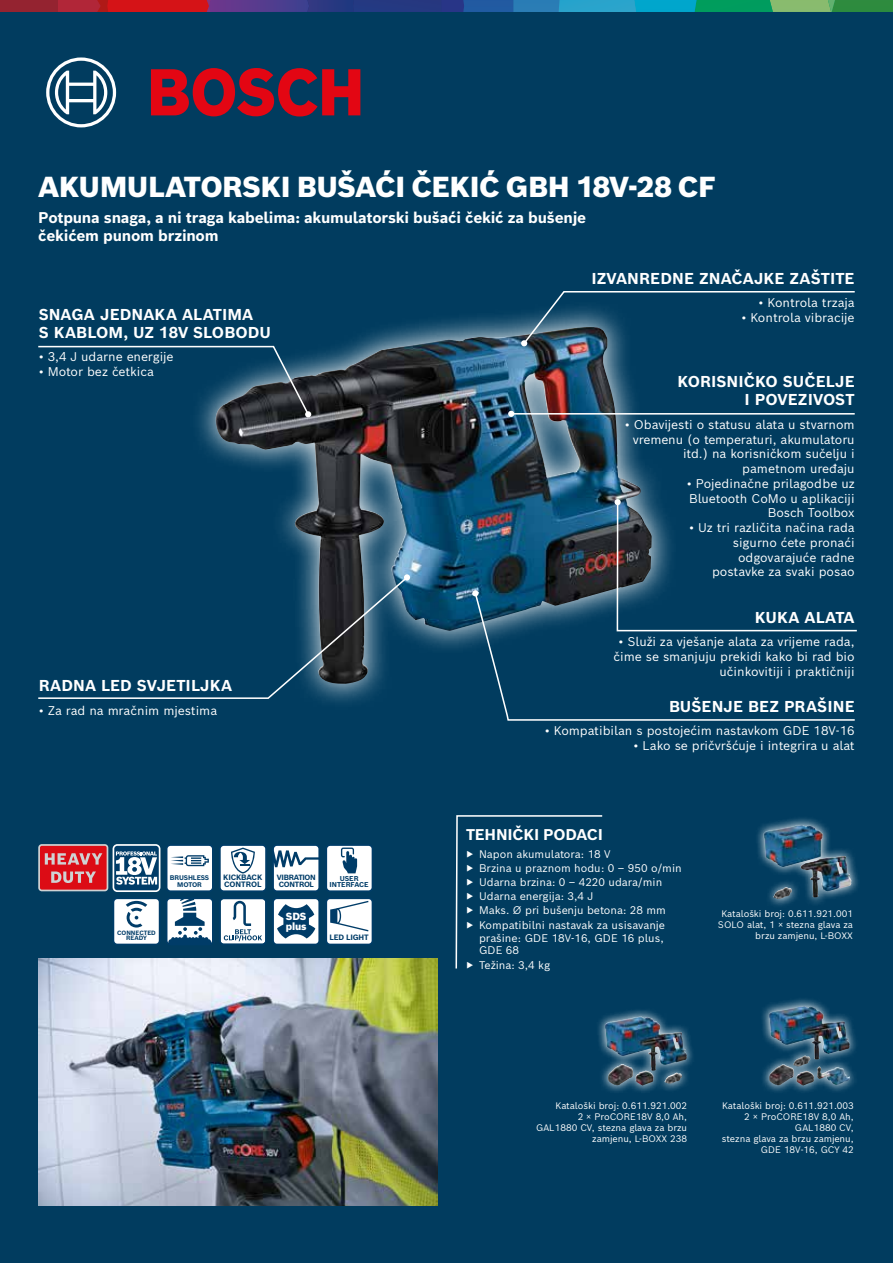
<style>
.page{position:relative;width:893px;height:1263px;background:#013c5f}
.page>*{position:absolute;margin:0;border:0;box-sizing:border-box;transform-origin:0 0}
.t1{font:900 28.2px "Bosch Sans";letter-spacing:-.02em;color:#fff}
.t2{font:700 15.3px/18.5px "Bosch Sans";letter-spacing:.005em;color:#fff}
.t3{font:700 15.15px/18.1px "Bosch Sans";letter-spacing:-.015em;color:#fff}
.t4{font:12.3px/14.7px "Bosch Sans";color:#fff;text-align:right}
.t5{font:10.8px/14.2px "Bosch Sans";color:#fff}
.t6{font:900 10.2px/10.2px "Bosch Sans";letter-spacing:-.01em;color:#fff}
.t7{font:9.15px/11.1px "Bosch Sans";color:#fff;text-align:right}
.t8{font:700 7.65px/6.8px "Bosch Sans";letter-spacing:-.025em;color:#003c68}
.t9{font:700 7.5px/6.8px "Bosch Sans";letter-spacing:-.04em;color:#003c68}
.t10{font:700 6.9px/6.1px "Bosch Sans";letter-spacing:-.005em;color:#003c68;text-align:center}
.t11{font:700 6.6px/6.8px "Bosch Sans";letter-spacing:-.015em;color:#003c68;text-align:center}
.t12{font:700 6.15px/5.7px "Bosch Sans";letter-spacing:-.005em;color:#003c68;text-align:center}
</style>
<div class="page">
<div style="left:0;top:0;width:57px;height:12px;background:#942330"></div>
<svg style="left:57px;top:0;width:836px;height:12px;background:#4a6278"></svg>
<svg style="left:151px;top:68px;width:209px;height:48px"></svg>
<svg style="left:46px;top:57px;width:70px;height:70px"></svg>
<svg style="left:198px;top:315px;width:459px;height:387px"></svg>
<img style="left:215px;top:327px;width:376px;height:357px">
<svg style="left:38px;top:345px;width:273px;height:72px"></svg>
<svg style="left:38px;top:575px;width:371px;height:125px"></svg>
<svg style="left:404px;top:574px;width:6px;height:6px"></svg>
<svg style="left:521px;top:291px;width:334px;height:55px"></svg>
<hr style="left:511px;top:413px;width:344px;height:2px;background:#fff">
<svg style="left:508px;top:411px;width:6px;height:6px"></svg>
<svg style="left:474px;top:592px;width:381px;height:129px"></svg>
<svg style="left:472px;top:590px;width:6px;height:6px"></svg>
<svg style="left:615px;top:499px;width:242px;height:133px"></svg>
<svg style="left:38px;top:844px;width:122px;height:100px"></svg>
<img style="left:38px;top:959px;width:399px;height:247px">
<img style="left:762px;top:999px;width:94px;height:93px">
<img style="left:769px;top:1006px;width:50px;height:53px">
<svg style="left:757px;top:818px;width:101px;height:88px"></svg>
<img style="left:764px;top:825px;width:78px;height:42px">
<img style="left:598px;top:1010px;width:95px;height:82px">
<img style="left:605px;top:1017px;width:51px;height:54px">
<svg style="left:167px;top:845px;width:205px;height:99px"></svg>
<svg style="left:455px;top:815px;width:148px;height:154px"></svg>
<h1 class="t1" style="left:38px;top:163px;width:679px">AKUMULATORSKI BUŠAĆI ČEKIĆ GBH 18V-28 CF</h1>
<p class="t3" style="left:38px;top:207px;width:549px">Potpuna snaga, a ni traga kabelima: akumulatorski bušaći čekić za bušenje čekićem punom brzinom</p>
<p class="t2" style="left:39px;top:303px;width:234px">SNAGA JEDNAKA ALATIMA<br>S KABLOM, UZ 18V SLOBODU</p>
<p class="t4" style="left:39px;top:348px;width:136px">• 3,4 J udarne energije</p>
<p class="t4" style="left:39px;top:363px;width:117px">• Motor bez četkica</p>
<p class="t2" style="left:39px;top:675px;width:195px">RADNA LED SVJETILJKA</p>
<p class="t4" style="left:39px;top:702px;width:180px">• Za rad na mračnim mjestima</p>
<p class="t12" style="left:117px;top:929px;width:40px">CONNECTED<br>READY</p>
<p class="t11" style="left:170px;top:874px;width:41px">BRUSHLESS<br>MOTOR</p>
<p class="t8" style="left:223px;top:874px;width:41px">KICKBACK<br>CONTROL</p>
<p class="t9" style="left:277px;top:874px;width:41px">VIBRATION<br>CONTROL</p>
<p class="t10" style="left:330px;top:875px;width:41px">USER<br>INTERFACE</p>
<p class="t6" style="left:286px;top:910px;width:22px">SDS plus</p>
<p class="t8" style="left:330px;top:934px;width:41px">LED LIGHT</p>
<p class="t2" style="left:591px;top:268px;width:265px">IZVANREDNE ZNAČAJKE ZAŠTITE</p>
<p class="t4" style="left:759px;top:295px;width:98px">• Kontrola trzaja</p>
<p class="t4" style="left:741px;top:309px;width:115px">• Kontrola vibracije</p>
<p class="t2" style="left:677px;top:371px;width:179px;text-align:right">KORISNIČKO SUČELJE<br>I POVEZIVOST</p>
<p class="t4" style="left:625px;top:416px;width:231px">• Obavijesti o statusu alata u stvarnom vremenu (o temperaturi, akumulatoru itd.) na korisničkom sučelju i pametnom uređaju</p>
<p class="t4" style="left:687px;top:475px;width:170px">• Pojedinačne prilagodbe uz<br>Bluetooth CoMo u aplikaciji<br>Bosch Toolbox</p>
<p class="t4" style="left:689px;top:519px;width:167px">• Uz tri različita načina rada sigurno ćete pronaći odgovarajuće radne postavke za svaki posao</p>
<p class="t2" style="left:755px;top:606px;width:101px">KUKA ALATA</p>
<p class="t4" style="left:613px;top:633px;width:243px">• Služi za vješanje alata za vrijeme rada, čime se smanjuju prekidi kako bi rad bio učinkovitiji i praktičniji</p>
<p class="t2" style="left:669px;top:696px;width:187px">BUŠENJE BEZ PRAŠINE</p>
<p class="t4" style="left:545px;top:722px;width:311px">• Kompatibilan s postojećim nastavkom GDE 18V-16</p>
<p class="t4" style="left:634px;top:737px;width:223px">• Lako se pričvršćuje i integrira u alat</p>
<p class="t3" style="left:466px;top:824px;width:138px">TEHNIČKI PODACI</p>
<p class="t5" style="left:466px;top:845px;width:217px">▶ Napon akumulatora: 18 V<br>▶ Brzina u praznom hodu: 0 – 950 o/min ▶ Udarna brzina: 0 – 4220 udara/min<br>▶ Udarna energija: 3,4 J<br>▶ Maks. Ø pri bušenju betona: 28 mm<br>▶ Kompatibilni nastavak za usisavanje</p>
<p class="t5" style="left:479px;top:930px;width:186px;line-height:12.9px">prašine: GDE 18V-16, GDE 16 plus,<br>GDE 68</p>
<p class="t5" style="left:466px;top:956px;width:86px">▶ Težina: 3,4 kg</p>
<p class="t7" style="left:718px;top:907px;width:137px">Kataloški broj: 0.611.921.001<br>SOLO alat, 1 × stezna glava za brzu zamjenu, L-BOXX</p>
<p class="t7" style="left:536px;top:1099px;width:153px">Kataloški broj: 0.611.921.002<br>2 × ProCORE18V 8,0 Ah,<br>GAL1880 CV, stezna glava za brzu zamjenu, L-BOXX 238</p>
<p class="t7" style="left:722px;top:1099px;width:133px">Kataloški broj: 0.611.921.003<br>2 × ProCORE18V 8,0 Ah,<br>GAL1880 CV,<br>stezna glava za brzu zamjenu,<br>GDE 18V-16, GCY 42</p>
</div>
